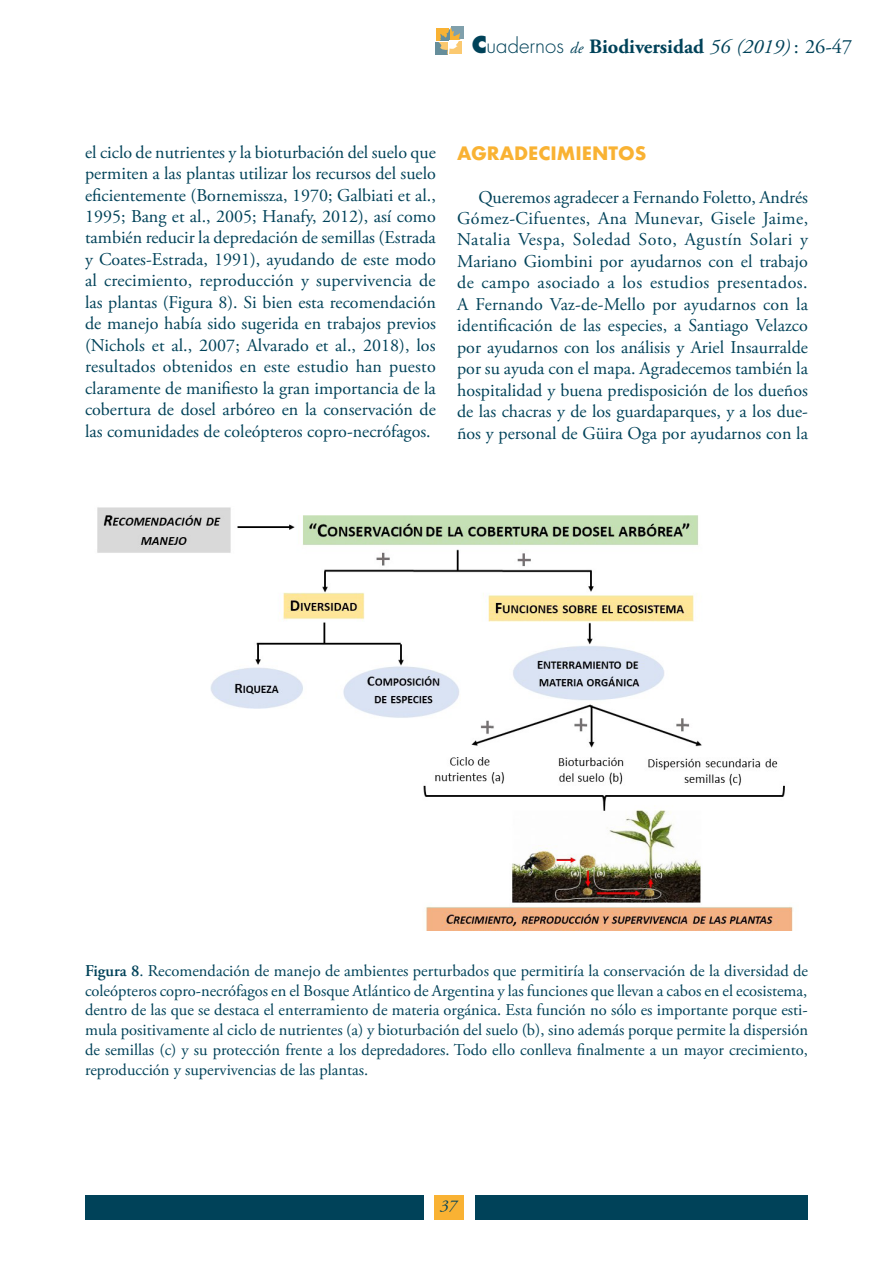
<style>
.page{position:relative;width:893px;height:1263px;background:#fff}
.page>*{position:absolute;margin:0;border:0;box-sizing:border-box;transform-origin:0 0}
.t1{font:700 20.4px "Adobe Garamond Pro";color:#004259}
.t2{font:18px/21.5px "Adobe Garamond Pro";color:#004259;text-align:justify}
.t3{font:700 18px "Futura";color:#f9b233}
.t4{font:16.5px/19.8px "Adobe Garamond Pro";color:#004259;text-align:justify}
.t5{font:italic 16.5px "Adobe Garamond Pro";color:#004259}
.s1{font-family:"Futura";font-weight:800;font-size:22.65px}
.s2{font-family:"Futura";font-weight:300}
.s3{font-weight:400;font-style:italic;font-size:15.9px}
.s4{font-weight:400;font-style:italic}
.s5{font-weight:400}
.s6{font-weight:600}
</style>
<div class="page">
<div style="left:437px;top:28px;width:12px;height:13px;background:#f9b233"></div>
<div style="left:451px;top:27px;width:12px;height:12px;background:#80a0ac"></div>
<div style="left:435px;top:42px;width:13px;height:13px;background:#668e9b"></div>
<div style="left:449px;top:41px;width:13px;height:12px;background:#fbc970"></div>
<svg style="left:438px;top:27px;width:22px;height:28px"></svg>
<div style="left:86px;top:1195px;width:338px;height:25px;background:#004259"></div>
<div style="left:475px;top:1195px;width:333px;height:25px;background:#004259"></div>
<div style="left:435px;top:1195px;width:29px;height:25px;background:#f9b233"></div>
<img style="left:97px;top:507px;width:696px;height:423px">
<p class="t1" style="left:472px;top:34px;width:382px"><span class="s1">C</span><span class="s2">uadernos</span> <span class="s3">de</span> Biodiversidad <span class="s4">56 (2019)</span> <span class="s5">: 26-47</span></p>
<p class="t2" style="left:85px;top:142px;width:352px">el ciclo de nutrientes y la bioturbación del suelo que permiten a las plantas utilizar los recursos del suelo eficientemente (Bornemissza, 1970; Galbiati et al., 1995; Bang et al., 2005; Hanafy, 2012), así como también reducir la depredación de semillas (Estrada y Coates-Estrada, 1991), ayudando de este modo al crecimiento, reproducción y supervivencia de las plantas (Figura 8). Si bien esta recomendación de manejo había sido sugerida en trabajos previos (Nichols et al., 2007; Alvarado et al., 2018), los resultados obtenidos en este estudio han puesto claramente de manifiesto la gran importancia de la cobertura de dosel arbóreo en la conservación de las comunidades de coleópteros copro-necrófagos.</p>
<p class="t3" style="left:457px;top:140px;width:191px">AGRADECIMIENTOS</p>
<p class="t2" style="left:457px;top:187px;width:353px;text-indent:21px">Queremos agradecer a Fernando Foletto, Andrés Gómez-Cifuentes, Ana Munevar, Gisele Jaime, Natalia Vespa, Soledad Soto, Agustín Solari y Mariano Giombini por ayudarnos con el trabajo de campo asociado a los estudios presentados.<br>A Fernando Vaz-de-Mello por ayudarnos con la identificación de las especies, a Santiago Velazco por ayudarnos con los análisis y Ariel Insaurralde por su ayuda con el mapa. Agradecemos también la hospitalidad y buena predisposición de los dueños de las chacras y de los guardaparques, y a los due&shy;ños y personal de Güira Oga por ayudarnos con la</p>
<p class="t4" style="left:85px;top:961px;width:724px"><span class="s6">Figura 8</span>. Recomendación de manejo de ambientes perturbados que permitiría la conservación de la diversidad de coleópteros copro-necrófagos en el Bosque Atlántico de Argentina y las funciones que llevan a cabos en el ecosistema, dentro de las que se destaca el enterramiento de materia orgánica. Esta función no sólo es importante porque esti&shy;mula positivamente al ciclo de nutrientes (a) y bioturbación del suelo (b), sino además porque permite la dispersión de semillas (c) y su protección frente a los depredadores. Todo ello conlleva finalmente a un mayor crecimiento, reproducción y supervivencias de las plantas.</p>
<p class="t5" style="left:440px;top:1195px;width:18px">37</p>
</div>
